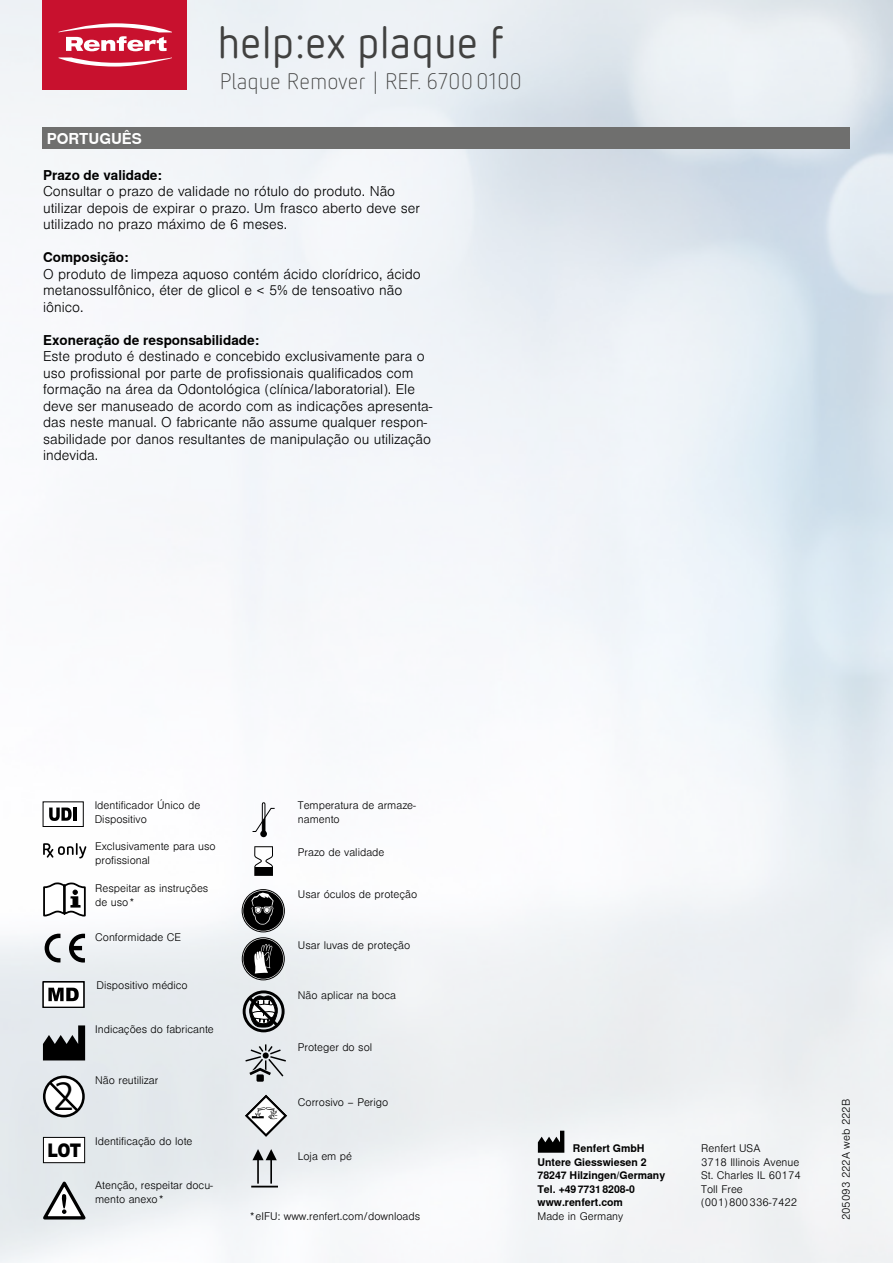
<style>
.page{position:relative;width:893px;height:1263px;background:#fff}
.page>*{position:absolute;margin:0;border:0;box-sizing:border-box;transform-origin:0 0}
.t1{font:45px "Netto Pro";color:#414140}
.t2{font:300 39.6px "Frutiger LT Std";color:#000}
.t3{font:300 22.5px "Netto Pro";color:#414140}
.t4{font:900 18.9px "Arial";color:#000;scale:.84 1}
.t5{font:700 15px "Nimbus Sans Global";color:#fff}
.t6{font:300 13.5px/16.5px "Nimbus Sans Global";color:#000}
.t7{font:700 13.5px "Nimbus Sans Global";color:#000}
.t8{font:300 10.5px/13.5px "Nimbus Sans Global";color:#000}
.t9{font:700 10.5px/13.5px "Nimbus Sans Global";color:#000}
</style>
<div class="page">
<img style="left:0;top:0;width:893px;height:1263px">
<div style="left:43px;top:0;width:144px;height:89px;background:#c8112e"></div>
<svg style="left:59px;top:57px;width:113px;height:10px"></svg>
<svg style="left:59px;top:23px;width:113px;height:28px"></svg>
<div style="left:43px;top:128px;width:807px;height:21px;background:#6f6f6e"></div>
<svg style="left:245px;top:1044px;width:41px;height:38px;background:#b7bbbd"></svg>
<svg style="left:69px;top:934px;width:16px;height:28px"></svg>
<svg style="left:45px;top:934px;width:15px;height:28px"></svg>
<svg style="left:243px;top:990px;width:42px;height:42px;background:#7a7b7c"></svg>
<svg style="left:43px;top:843px;width:43px;height:15px"></svg>
<svg style="left:254px;top:846px;width:19px;height:30px"></svg>
<svg style="left:42px;top:882px;width:45px;height:35px"></svg>
<div style="left:43px;top:1075px;width:42px;height:42px;border:3px solid #000;border-radius:50%"></div>
<svg style="left:47px;top:1079px;width:34px;height:35px"></svg>
<svg style="left:43px;top:1181px;width:43px;height:38px"></svg>
<div style="left:260px;top:830px;width:7px;height:7px;background:#000;border-radius:50%"></div>
<svg style="left:252px;top:802px;width:24px;height:31px"></svg>
<svg style="left:242px;top:889px;width:42px;height:43px"></svg>
<div style="left:242px;top:889px;width:43px;height:43px;border:1px solid #000;border-radius:50%"></div>
<div style="left:243px;top:891px;width:40px;height:40px;background:#000;border-radius:50%"></div>
<svg style="left:251px;top:892px;width:23px;height:32px"></svg>
<svg style="left:242px;top:938px;width:42px;height:42px"></svg>
<div style="left:242px;top:937px;width:42px;height:43px;border:1px solid #000;border-radius:50%"></div>
<div style="left:243px;top:939px;width:40px;height:40px;background:#000;border-radius:50%"></div>
<svg style="left:254px;top:944px;width:18px;height:29px"></svg>
<svg style="left:43px;top:1025px;width:42px;height:35px"></svg>
<div style="left:43px;top:1137px;width:42px;height:26px;background:#fff"></div>
<div style="left:43px;top:1137px;width:42px;height:26px;border:1px solid #000"></div>
<svg style="left:43px;top:981px;width:42px;height:27px"></svg>
<div style="left:43px;top:802px;width:40px;height:24px;background:#fff"></div>
<div style="left:43px;top:801px;width:41px;height:26px;border:1px solid #000"></div>
<svg style="left:49px;top:807px;width:23px;height:14px"></svg>
<hr style="left:73px;top:807px;width:3px;height:14px;background:#000">
<svg style="left:245px;top:1094px;width:42px;height:43px"></svg>
<hr style="left:257px;top:1159px;width:2px;height:24px;background:#000">
<hr style="left:270px;top:1159px;width:2px;height:24px;background:#000">
<svg style="left:252px;top:1149px;width:25px;height:11px"></svg>
<svg style="left:251px;top:1186px;width:27px;height:1px"></svg>
<svg style="left:538px;top:1131px;width:26px;height:22px"></svg>
<h1 class="t1" style="left:217px;top:13px;width:287px">help:ex plaque f</h1>
<p class="t5" style="left:47px;top:130px;width:97px">PORTUGUÊS</p>
<h3 class="t3" style="left:220px;top:67px;width:304px">Plaque Remover | REF. 67000100</h3>
<p class="t7" style="left:43px;top:167px;width:120px">Prazo de validade:</p>
<p class="t6" style="left:43px;top:184px;width:378px">Consultar o prazo de validade no rótulo do produto. Não utilizar depois de expirar o prazo. Um frasco aberto deve ser utilizado no prazo máximo de 6 meses.</p>
<p class="t7" style="left:43px;top:250px;width:87px">Composição:</p>
<p class="t6" style="left:43px;top:266px;width:379px">O produto de limpeza aquoso contém ácido clorídrico, ácido metanossulfônico, éter de glicol e &lt; 5% de tensoativo não iônico.</p>
<p class="t7" style="left:43px;top:332px;width:218px">Exoneração de responsabilidade:</p>
<p class="t6" style="left:43px;top:348px;width:391px">Este produto é destinado e concebido exclusivamente para o uso profissional por parte de profissionais qualificados com formação na área da Odontológica (clínica/laboratorial). Ele deve ser manuseado de acordo com as indicações apresenta&shy;das neste manual. O fabricante não assume qualquer respon&shy;sabilidade por danos resultantes de manipulação ou utilização indevida.</p>
<p class="t8" style="left:95px;top:799px;width:107px">Identificador Único de<br>Dispositivo</p>
<p class="t8" style="left:95px;top:840px;width:122px">Exclusivamente para uso profissional</p>
<p class="t8" style="left:95px;top:882px;width:115px">Respeitar as instruções de uso *</p>
<p class="t8" style="left:95px;top:930px;width:87px">Conformidade CE</p>
<p class="t8" style="left:97px;top:978px;width:93px">Dispositivo médico</p>
<p class="t8" style="left:95px;top:1023px;width:120px">Indicações do fabricante</p>
<h2 class="t2" style="left:53px;top:1073px;width:23px">2</h2>
<h3 class="t4" style="left:48px;top:1136px;width:42px">LOT</h3>
<p class="t8" style="left:95px;top:1073px;width:65px">Não reutilizar</p>
<p class="t8" style="left:95px;top:1135px;width:99px">Identificação do lote</p>
<p class="t8" style="left:95px;top:1179px;width:119px">Atenção, respeitar docu&shy;mento anexo *</p>
<p class="t8" style="left:298px;top:799px;width:120px">Temperatura de armaze&shy;namento</p>
<p class="t8" style="left:298px;top:845px;width:88px">Prazo de validade</p>
<p class="t8" style="left:298px;top:887px;width:121px">Usar óculos de proteção</p>
<p class="t8" style="left:298px;top:938px;width:114px">Usar luvas de proteção</p>
<p class="t8" style="left:298px;top:989px;width:100px">Não aplicar na boca</p>
<p class="t8" style="left:298px;top:1041px;width:76px">Proteger do sol</p>
<p class="t8" style="left:298px;top:1096px;width:92px">Corrosivo – Perigo</p>
<p class="t8" style="left:298px;top:1149px;width:56px">Loja em pé</p>
<p class="t8" style="left:250px;top:1209px;width:172px">* eIFU: www.renfert.com/downloads</p>
<p class="t9" style="left:537px;top:1142px;width:129px;text-indent:35px">Renfert GmbH<br>Untere Giesswiesen 2<br>78247 Hilzingen/Germany<br>Tel. +49 7731 8208-0 www.renfert.com</p>
<p class="t8" style="left:537px;top:1209px;width:87px">Made in Germany</p>
<p class="t8" style="left:701px;top:1142px;width:101px">Renfert USA<br>3718 Illinois Avenue<br>St. Charles IL 60174<br>Toll Free<br>(001) 800 336-7422</p>
<p class="t8" style="left:839px;top:1220px;width:123px;rotate:-90deg">205093 222A web 222B</p>
</div>
